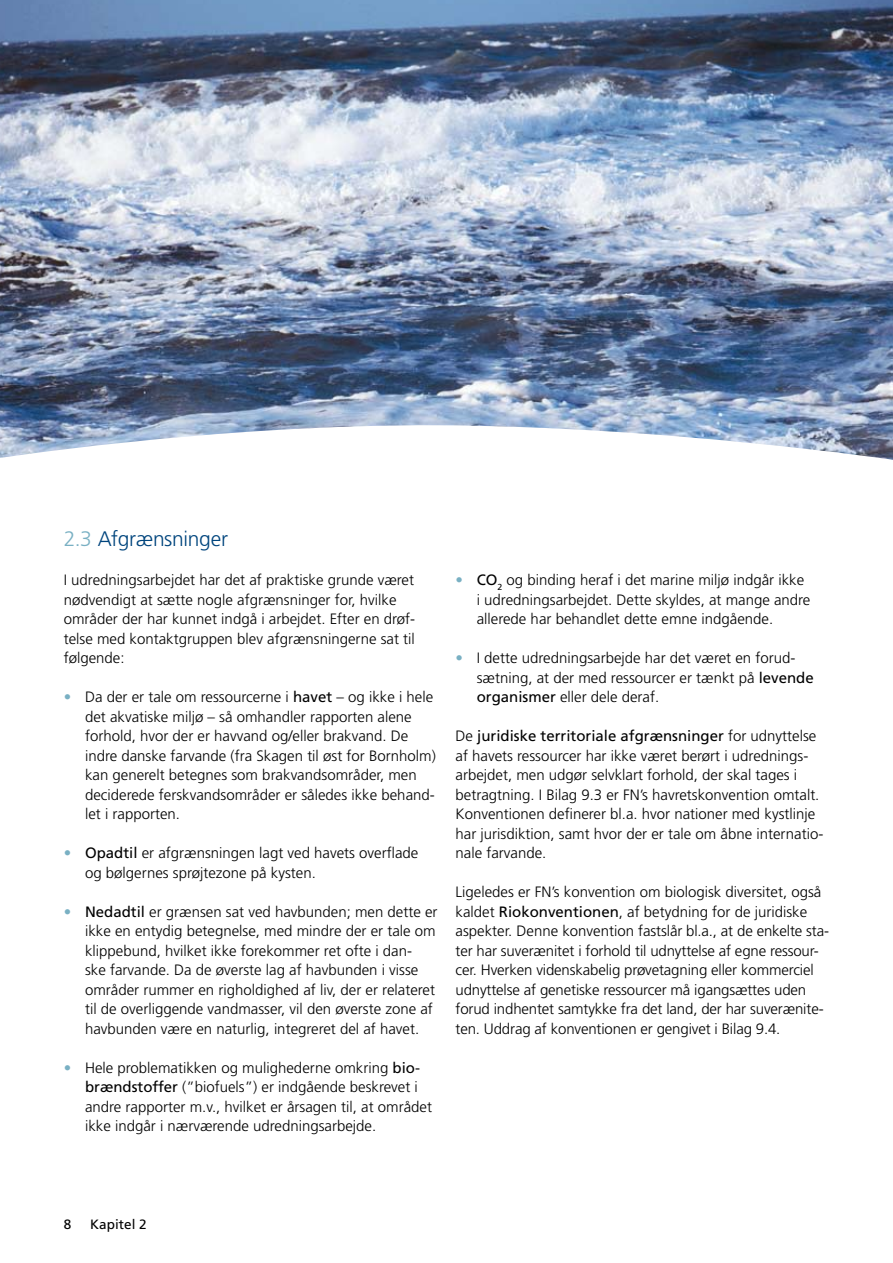
<style>
.page{position:relative;width:893px;height:1263px;background:#fff}
.page>*{position:absolute;margin:0;border:0;box-sizing:border-box;transform-origin:0 0}
.t1{font:300 21px "Frutiger LT Std";letter-spacing:-.015em;color:#00457d}
.t2{font:300 15px/19.5px "Frutiger LT Std";color:#000}
.t3{font:13.5px "Frutiger LT Std";letter-spacing:.005em;color:#000}
.s1{color:#79b0c3}
.s2{font-weight:400}
</style>
<div class="page">
<img style="left:0;top:0;width:892px;height:424px">
<svg style="left:0;top:424px;width:893px;height:36px"></svg>
<h1 class="t1" style="left:64px;top:527px;width:166px"><span class="s1">2.3</span> Afgrænsninger</h1>
<p class="t2" style="left:64px;top:570px;width:353px">I udredningsarbejdet har det af praktiske grunde været nødvendigt at sætte nogle afgrænsninger for, hvilke områder der har kunnet indgå i arbejdet. Efter en drøf&shy;telse med kontaktgruppen blev afgrænsningerne sat til følgende:</p>
<p class="t2" style="left:85px;top:687px;width:352px;text-indent:-21px"><span class="s1">•</span> Da der er tale om ressourcerne i <span class="s2">havet</span> – og ikke i hele det akvatiske miljø – så omhandler rapporten alene forhold, hvor der er havvand og/eller brakvand. De indre danske farvande (fra Skagen til øst for Bornholm) kan generelt betegnes som brakvandsområder, men deciderede ferskvandsområder er således ikke behand&shy;let i rapporten.</p>
<p class="t2" style="left:85px;top:843px;width:335px;text-indent:-21px"><span class="s1">•</span> <span class="s2">Opadtil</span> er afgrænsningen lagt ved havets overflade og bølgernes sprøjtezone på kysten.</p>
<p class="t2" style="left:85px;top:902px;width:354px;text-indent:-21px"><span class="s1">•</span> <span class="s2">Nedadtil</span> er grænsen sat ved havbunden; men dette er ikke en entydig betegnelse, med mindre der er tale om klippebund, hvilket ikke forekommer ret ofte i dan-<br>ske farvande. Da de øverste lag af havbunden i visse områder rummer en righoldighed af liv, der er relateret til de overliggende vandmasser, vil den øverste zone af havbunden være en naturlig, integreret del af havet.</p>
<p class="t2" style="left:85px;top:1058px;width:348px;text-indent:-21px"><span class="s1">•</span> Hele problematikken og mulighederne omkring <span class="s2">bio&shy;brændstoffer</span> (”biofuels”) er indgående beskrevet i andre rapporter m.v., hvilket er årsagen til, at området ikke indgår i nærværende udredningsarbejde.</p>
<p class="t2" style="left:477px;top:570px;width:335px;text-indent:-21px"><span class="s1">•</span> <span class="s2">CO</span><sub>2</sub> og binding heraf i det marine miljø indgår ikke i udredningsarbejdet. Dette skyldes, at mange andre allerede har behandlet dette emne indgående.</p>
<p class="t2" style="left:477px;top:648px;width:339px;text-indent:-21px"><span class="s1">•</span> I dette udredningsarbejde har det været en forud&shy;sætning, at der med ressourcer er tænkt på <span class="s2">levende organismer</span> eller dele deraf.</p>
<p class="t2" style="left:455px;top:726px;width:369px">De <span class="s2">juridiske territoriale afgrænsninger</span> for udnyttelse af havets ressourcer har ikke været berørt i udrednings&shy;arbejdet, men udgør selvklart forhold, der skal tages i betragtning. I Bilag 9.3 er FN’s havretskonvention omtalt.<br>Konventionen definerer bl.a. hvor nationer med kystlinje har jurisdiktion, samt hvor der er tale om åbne internatio&shy;nale farvande.</p>
<p class="t2" style="left:455px;top:882px;width:375px">Ligeledes er FN’s konvention om biologisk diversitet, også kaldet <span class="s2">Riokonventionen</span>, af betydning for de juridiske aspekter. Denne konvention fastslår bl.a., at de enkelte sta&shy;ter har suverænitet i forhold til udnyttelse af egne ressour&shy;cer. Hverken videnskabelig prøvetagning eller kommerciel udnyttelse af genetiske ressourcer må igangsættes uden forud indhentet samtykke fra det land, der har suverænite&shy;ten. Uddrag af konventionen er gengivet i Bilag 9.4.</p>
<p class="t3" style="left:64px;top:1216px;width:9px">8</p>
<p class="t3" style="left:90px;top:1216px;width:58px">Kapitel 2</p>
</div>
